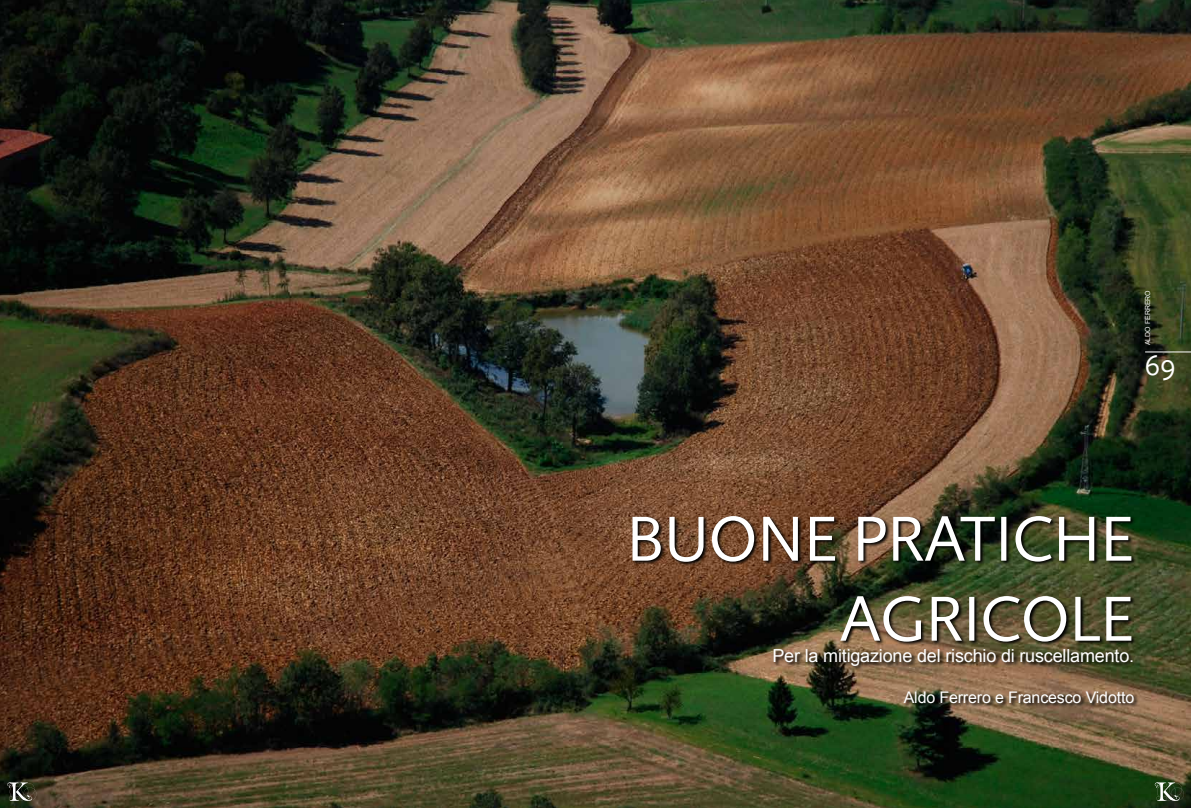
<style>
.page{position:relative;width:1191px;height:808px;background:#fff}
.page>*{position:absolute;margin:0;border:0;box-sizing:border-box;transform-origin:0 0}
.t1{font:66px/80px "Aquazur";letter-spacing:-.01em;color:#fff;text-align:right}
.t2{font:30px "Aquazur";color:#fff}
.t3{font:18px "Arial";letter-spacing:-.01em;color:#fff}
.t4{font:16px "Arial";letter-spacing:-.01em;color:#fff}
.t5{font:7px "Arial";color:#fff}
</style>
<div class="page">
<img style="left:0;top:0;width:1191px;height:808px">
<svg style="left:7px;top:782px;width:29px;height:19px"></svg>
<svg style="left:1154px;top:782px;width:29px;height:19px"></svg>
<img style="left:631px;top:515px;width:507px;height:193px">
<hr style="left:1145px;top:351px;width:46px;height:1px;background:#fff">
<p class="t5" style="left:1143px;top:345px;width:57px;rotate:-90deg">ALDO FERRERO</p>
<h2 class="t2" style="left:1144px;top:349px;width:32px">69</h2>
<h1 class="t1" style="left:626px;top:500px;width:509px">BUON E PRATICH E<br>AGRICOLE</h1>
<p class="t3" style="left:772px;top:646px;width:363px">Per la mitigazione del rischio di ruscellamento.</p>
<p class="t4" style="left:903px;top:688px;width:232px">Aldo Ferrero e Francesco Vidotto</p>
</div>
